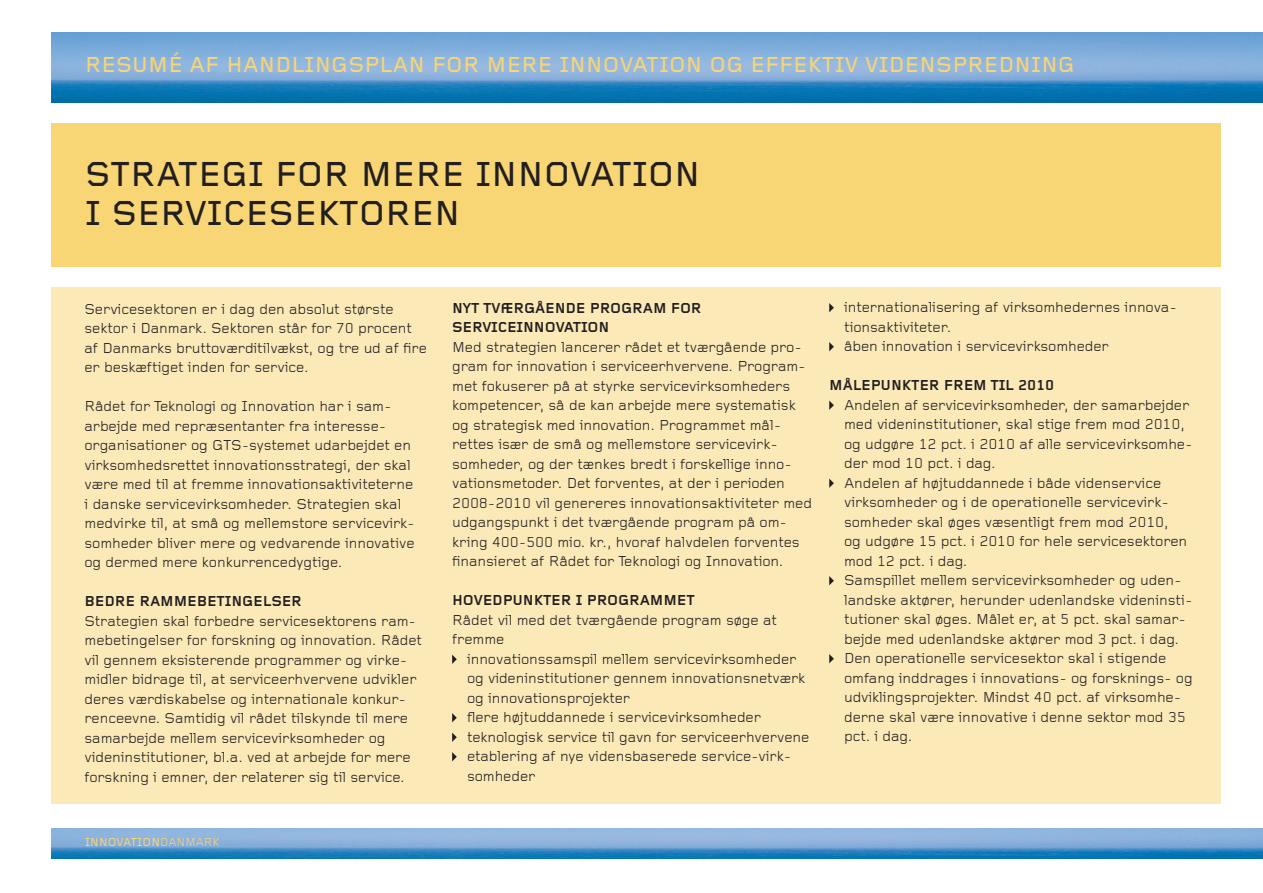
<style>
.page{position:relative;width:1263px;height:893px;background:#fff}
.page>*{position:absolute;margin:0;border:0;box-sizing:border-box;transform-origin:0 0}
.t1{font:500 36px/39px "Foundry Gridnik";color:#231f20}
.t2{font:500 22.5px "Foundry Gridnik";letter-spacing:.01em;color:#f8d575}
.t3{font:15px/19.5px "Foundry Gridnik";letter-spacing:-.01em;color:#231f20}
.t4{font:700 15px "Foundry Gridnik";letter-spacing:-.01em;color:#231f20}
.t5{font:500 12px "Foundry Gridnik";color:#f8d575}
.s1{font-weight:400}
</style>
<div class="page">
<div style="left:51px;top:287px;width:1169px;height:517px;background:#fbe9b7"></div>
<div style="left:51px;top:123px;width:1169px;height:144px;background:#f8d575"></div>
<img style="left:51px;top:828px;width:1212px;height:31px">
<img style="left:51px;top:33px;width:1212px;height:69px">
<svg style="left:452px;top:655px;width:5px;height:9px"></svg>
<svg style="left:452px;top:713px;width:5px;height:9px"></svg>
<svg style="left:452px;top:733px;width:5px;height:9px"></svg>
<svg style="left:452px;top:752px;width:5px;height:9px"></svg>
<svg style="left:829px;top:303px;width:5px;height:9px"></svg>
<svg style="left:829px;top:342px;width:5px;height:9px"></svg>
<svg style="left:829px;top:401px;width:5px;height:9px"></svg>
<svg style="left:829px;top:479px;width:5px;height:9px"></svg>
<svg style="left:829px;top:576px;width:5px;height:9px"></svg>
<svg style="left:829px;top:654px;width:5px;height:9px"></svg>
<h2 class="t2" style="left:85px;top:52px;width:991px">RESUMÉ Af HANDLINGSPLAN FOR MERE INNOVATION OG EFFEKTIV VIDENSPREDNING</h2>
<h2 class="t2" style="left:765px;top:52px;width:13px">F</h2>
<h1 class="t1" style="left:85px;top:157px;width:617px">STRATEGI FOR MERE INNOVATION<br>I SERVICESEKTOREN</h1>
<p class="t3" style="left:85px;top:300px;width:344px">Servicesektoren er i dag den absolut største sektor i Danmark. Sektoren står for 70 procent af Danmarks bruttoværditilvækst, og tre ud af fire er beskæftiget inden for service.</p>
<p class="t3" style="left:85px;top:397px;width:309px">Rådet for Teknologi og Innovation har i sam&shy;arbejde med repræsentanter fra interesse&shy;organisationer og GTS</p>
<p class="t3" style="left:85px;top:436px;width:332px;text-indent:157px">-systemet udarbejdet en virksomhedsrettet innovationsstrategi, der skal være med til at fremme innovationsaktiviteterne i danske servicevirksomheder. Strategien skal medvirke til, at små og mellemstore servicevirk&shy;somheder bliver mere og vedvarende innovative og dermed mere konkurrencedygtige.</p>
<p class="t4" style="left:85px;top:593px;width:11px">BED</p>
<p class="t4" style="left:115px;top:593px;width:47px">RE RAMMEBETINGELSE</p>
<p class="t4" style="left:291px;top:593px;width:12px">R</p>
<p class="t3" style="left:85px;top:612px;width:339px">Strategien skal forbedre servicesektorens ram&shy;mebetingelser for forskning og innovation. Rådet vil gennem eksisterende programmer og virke&shy;midler bidrage til, at serviceerhvervene udvikler deres værdiskabelse og internationale konkur&shy;renceevne. Samtidig vil rådet tilskynde til mere samarbejde mellem servicevirksomheder og videninstitutioner, bl.a. ved at arbejde for mere forskning i emner, der relaterer sig til service.</p>
<p class="t5" style="left:85px;top:835px;width:136px">INNOVATION<span class="s1">DANMARK</span></p>
<p class="t4" style="left:452px;top:300px;width:83px">NYT TVÆRGÅENDE</p>
<p class="t4" style="left:590px;top:300px;width:113px">PROGRAM FOR</p>
<p class="t4" style="left:452px;top:319px;width:41px">SE RVICEINNOVATION</p>
<p class="t3" style="left:452px;top:338px;width:361px">Med strategien lancerer rådet et tværgående pro&shy;gram for innovation i serviceerhvervene. Program&shy;met fokuserer på at styrke servicevirksomheders kompetencer, så de kan arbejde mere systematisk og strategisk med innovation. Programmet mål&shy;rettes især de små og mellemstore servicevirk&shy;somheder, og der tænkes bredt i forskellige inno&shy;vationsmetoder. Det forventes, at der i perioden 2008-2010 vil genereres innovationsaktiviteter med udgangspunkt i det tværgående program på om&shy;kring 400-500 mio. kr., hvoraf halvdelen forventes finansieret af Rådet for Teknologi og Innovation.</p>
<p class="t4" style="left:452px;top:592px;width:22px">HOVEDPUNKTE</p>
<p class="t4" style="left:561px;top:592px;width:91px">R I PROGRAMMET</p>
<p class="t3" style="left:452px;top:611px;width:326px">Rådet vil med det tværgående program søge at fremme</p>
<p class="t3" style="left:467px;top:650px;width:344px">innovationssamspil mellem servicevirksomheder og videninstitutioner gennem innovationsnetværk og innovationsprojekter<br>flere højtuddannede i servicevirksomheder teknologisk service til gavn for serviceerhvervene etablering af nye vidensbaserede service-virk&shy;somheder</p>
<p class="t3" style="left:844px;top:298px;width:334px">internationalisering af virksomhedernes innova&shy;tionsaktiviteter.<br>åben innovation i servicevirksomheder</p>
<p class="t4" style="left:829px;top:377px;width:11px">MÅLEPUNKTE</p>
<p class="t4" style="left:929px;top:377px;width:71px">R FREM TIL</p>
<p class="t4" style="left:1018px;top:377px;width:38px">2010</p>
<p class="t3" style="left:844px;top:396px;width:347px">Andelen af servicevirksomheder, der samarbejder</p>
<p class="t3" style="left:844px;top:415px;width:342px">med videninstitutioner, skal stige frem mod 2010,</p>
<p class="t3" style="left:844px;top:435px;width:350px">og udgøre 12 pct. i 2010 af alle servicevirksomhe-</p>
<p class="t3" style="left:844px;top:454px;width:153px">der mod 10 pct. i dag.</p>
<p class="t3" style="left:844px;top:474px;width:319px">Andelen af højtuddannede i både videnservice</p>
<p class="t3" style="left:844px;top:493px;width:326px">virksomheder og i de operationelle servicevirk-</p>
<p class="t3" style="left:844px;top:513px;width:326px">somheder skal øges væsentligt frem mod 2010,</p>
<p class="t3" style="left:844px;top:532px;width:345px">og udgøre 15 pct. i 2010 for hele servicesektoren</p>
<p class="t3" style="left:844px;top:552px;width:125px">mod 12 pct. i dag.</p>
<p class="t3" style="left:834px;top:571px;width:349px">Samspillet mellem servicevirksomheder og uden-</p>
<p class="t3" style="left:844px;top:591px;width:350px">landske aktører, herunder udenlandske videninsti-</p>
<p class="t3" style="left:844px;top:610px;width:343px">tutioner skal øges. Målet er, at 5 pct. skal samar-</p>
<p class="t3" style="left:844px;top:630px;width:336px">bejde med udenlandske aktører mod 3 pct. i dag.</p>
<p class="t3" style="left:844px;top:649px;width:324px">Den operationelle servicesektor skal i stigende</p>
<p class="t3" style="left:844px;top:669px;width:350px">omfang inddrages i innovations- og forsknings- og</p>
<p class="t3" style="left:844px;top:688px;width:339px">udviklingsprojekter. Mindst 40 pct. af virksomhe-</p>
<p class="t3" style="left:844px;top:708px;width:343px">derne skal være innovative i denne sektor mod 35</p>
<p class="t3" style="left:844px;top:727px;width:70px">pct. i dag.</p>
</div>
